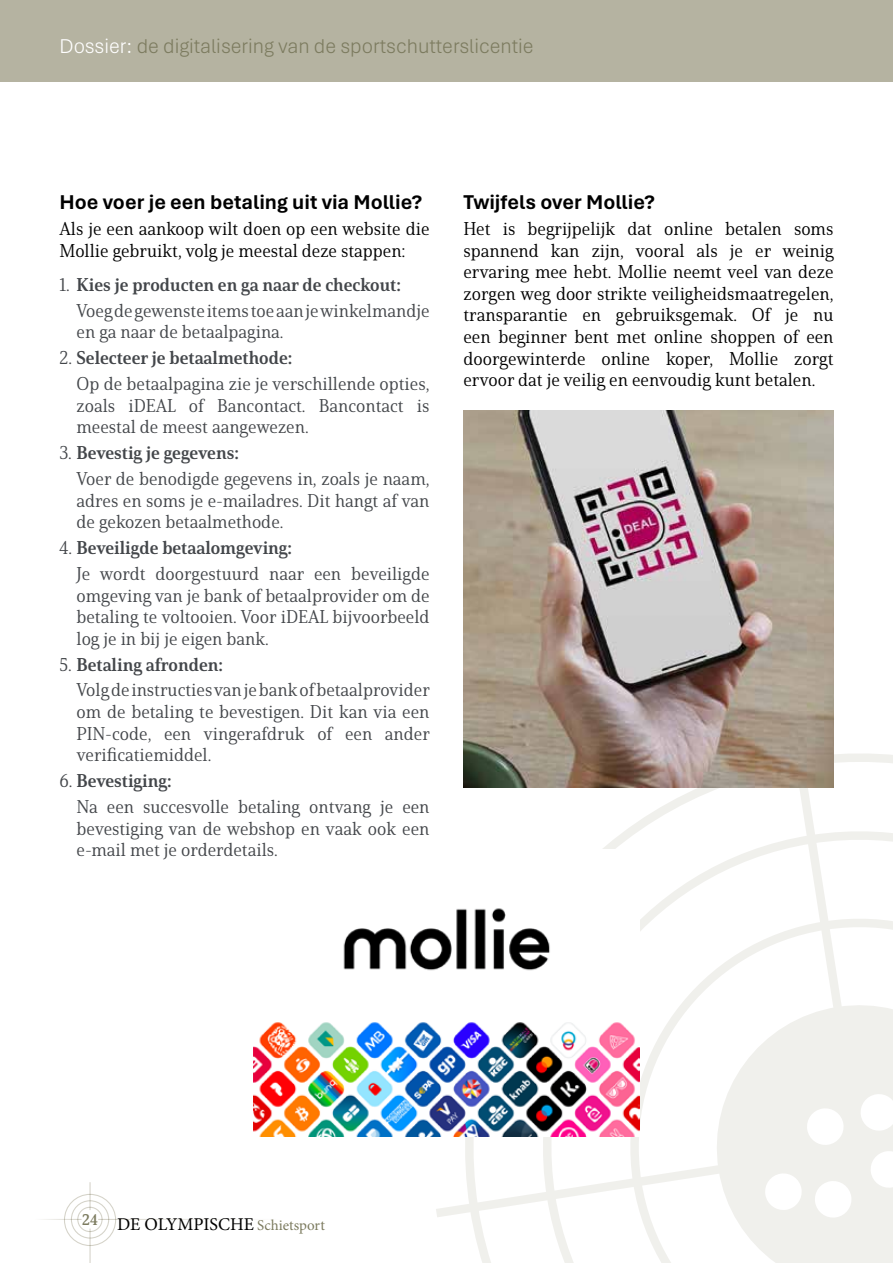
<style>
.page{position:relative;width:893px;height:1263px;background:#fff}
.page>*{position:absolute;margin:0;border:0;box-sizing:border-box;transform-origin:0 0}
.t1{font:700 21px "Aptos";color:#000}
.t2{font:300 21px "Aptos";color:#7c7b5f}
.t3{font:18px/21.6px "Solitas Serif Nor Reg";color:#43464a;text-align:justify}
.t4{font:18px/21.6px "Solitas Serif Nor Reg";color:#000}
.t5{font:18px "Solitas Serif Nor Bol";color:#43464a}
.t6{font:18px "Minion Pro";letter-spacing:-.005em;color:#000}
.s1{color:#fff}
.s2{font-family:"Solitas Serif Nor Reg"}
.s3{font-size:15px;color:#7c7b5f}
</style>
<div class="page">
<svg style="left:463px;top:787px;width:303px;height:476px"></svg>
<svg style="left:766px;top:597px;width:127px;height:666px"></svg>
<svg style="left:427px;top:1072px;width:466px;height:151px"></svg>
<div style="left:77px;top:1207px;width:26px;height:25px;border:1px solid #d5d3c9;border-radius:50%"></div>
<div style="left:71px;top:1200px;width:38px;height:38px;border:1px solid #d5d3c9;border-radius:50%"></div>
<hr style="left:34px;top:1219px;width:48px;height:1px;background:#d5d3c9">
<hr style="left:98px;top:1219px;width:182px;height:1px;background:#d5d3c9">
<svg style="left:90px;top:1182px;width:1px;height:28px"></svg>
<hr style="left:90px;top:1228px;width:1px;height:35px;background:#d5d3c9">
<div style="left:64px;top:1194px;width:52px;height:52px;border:1px solid #d5d3c9;border-radius:50%"></div>
<img style="left:254px;top:850px;width:385px;height:286px">
<div style="left:0;top:0;width:893px;height:82px;background:#b5b3a1"></div>
<img style="left:463px;top:410px;width:370px;height:377px">
<p class="t2" style="left:60px;top:32px;width:476px"><span class="s1">Dossier:</span> de digitalisering van de sportschutterslicentie</p>
<p class="t1" style="left:60px;top:188px;width:364px">Hoe voer je een betaling uit via Mollie?</p>
<p class="t4" style="left:60px;top:218px;width:371px">Als je een aankoop wilt doen op een website die<br>Mollie gebruikt, volg je meestal deze stappen:</p>
<p class="t5" style="left:60px;top:274px;width:343px"><span class="s2">1.</span> Kies je producten en ga naar de checkout:</p>
<p class="t3" style="left:77px;top:300px;width:354px">Voeg de gewenste items toe aan je winkelmandje en ga naar de betaalpagina.</p>
<p class="t5" style="left:60px;top:347px;width:234px"><span class="s2">2.</span> Selecteer je betaalmethode:</p>
<p class="t3" style="left:77px;top:373px;width:354px">Op de betaalpagina zie je verschillende opties, zoals iDEAL of Bancontact. Bancontact is meestal de meest aangewezen.</p>
<p class="t5" style="left:60px;top:442px;width:181px"><span class="s2">3.</span> Bevestig je gegevens:</p>
<p class="t3" style="left:77px;top:468px;width:354px">Voer de benodigde gegevens in, zoals je naam, adres en soms je e-mailadres. Dit hangt af van de gekozen betaalmethode.</p>
<p class="t5" style="left:60px;top:537px;width:234px"><span class="s2">4.</span> Beveiligde betaalomgeving:</p>
<p class="t3" style="left:77px;top:563px;width:354px">Je wordt doorgestuurd naar een beveiligde omgeving van je bank of betaalprovider om de betaling te voltooien. Voor iDEAL bijvoorbeeld log je in bij je eigen bank.</p>
<p class="t5" style="left:60px;top:653px;width:165px"><span class="s2">5.</span> Betaling afronden:</p>
<p class="t3" style="left:77px;top:679px;width:355px">Volg de instructies van je bank of betaalprovider om de betaling te bevestigen. Dit kan via een PIN-code, een vingerafdruk of een ander verificatiemiddel.</p>
<p class="t5" style="left:60px;top:770px;width:114px"><span class="s2">6.</span> Bevestiging:</p>
<p class="t3" style="left:77px;top:796px;width:354px">Na een succesvolle betaling ontvang je een bevestiging van de webshop en vaak ook een e-mail met je orderdetails.</p>
<p class="t1" style="left:463px;top:188px;width:193px">Twijfels over Mollie?</p>
<p class="t4" style="left:463px;top:218px;width:371px;text-align:justify">Het is begrijpelijk dat online betalen soms spannend kan zijn, vooral als je er weinig ervaring mee hebt. Mollie neemt veel van deze zorgen weg door strikte veiligheidsmaatregelen, transparantie en gebruiksgemak. Of je nu een beginner bent met online shoppen of een doorgewinterde online koper, Mollie zorgt ervoor dat je veilig en eenvoudig kunt betalen.</p>
<p class="t6" style="left:82px;top:1213px;width:244px"><sup>24</sup> DE OLYMPISCHE <span class="s3">Schietsport</span></p>
</div>
